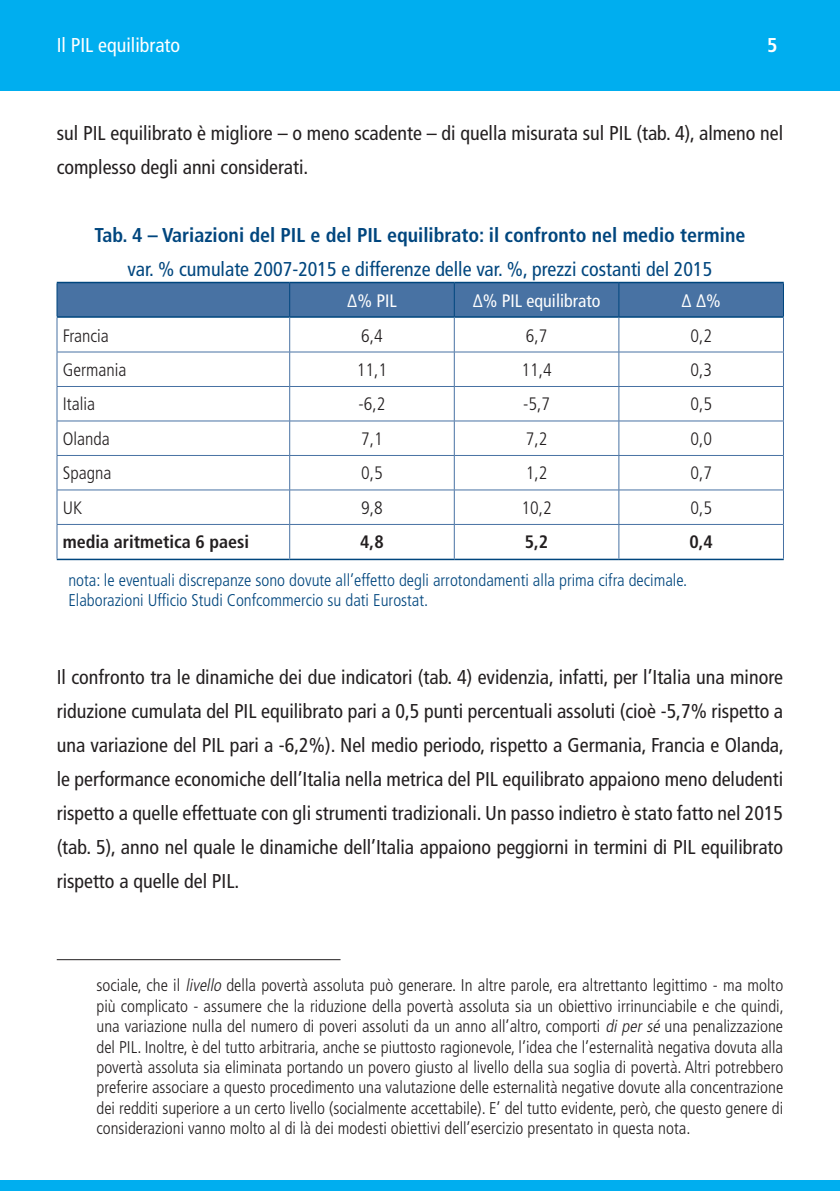
<style>
.page{position:relative;width:840px;height:1191px;background:#fff}
.page>*{position:absolute;margin:0;border:0;box-sizing:border-box;transform-origin:0 0}
.t1{font:condensed 20px/34px "Frutiger LT Std";color:#231f20}
.t2{font:700 condensed 20px "Frutiger LT Std";color:#00467e}
.t3{font:condensed 20px "Frutiger LT Std";color:#00467e}
.t4{font:condensed 20px "Frutiger LT Std";color:#fff}
.t5{font:700 condensed 20px "Frutiger LT Std";color:#fff}
.t6{font:300 condensed 18px "Frutiger LT Std";color:#231f20}
.t7{font:700 condensed 18px "Frutiger LT Std";color:#231f20}
.t8{font:condensed 18px "Frutiger LT Std";color:#fff}
.t9{font:300 condensed 17px/20.4px "Frutiger LT Std";color:#231f20;text-align:justify}
.t10{font:300 condensed 17px/20.4px "Frutiger LT Std";color:#00467e}
.s1{font-style:italic}
</style>
<div class="page">
<div style="left:0;top:0;width:839px;height:91px;background:#00aeef"></div>
<div style="left:0;top:1179px;width:839px;height:12px;background:#00aeef"></div>
<div style="left:58px;top:283px;width:724px;height:33px;background:#4872a3"></div>
<hr style="left:57px;top:282px;width:232px;height:1px;background:#00467e">
<hr style="left:289px;top:282px;width:165px;height:1px;background:#00467e">
<hr style="left:454px;top:282px;width:164px;height:1px;background:#00467e">
<hr style="left:618px;top:282px;width:165px;height:1px;background:#00467e">
<hr style="left:57px;top:316px;width:232px;height:2px;background:#00467e">
<hr style="left:289px;top:316px;width:165px;height:2px;background:#00467e">
<hr style="left:454px;top:316px;width:164px;height:2px;background:#00467e">
<hr style="left:618px;top:316px;width:165px;height:2px;background:#00467e">
<hr style="left:57px;top:558px;width:232px;height:2px;background:#00467e">
<hr style="left:289px;top:558px;width:165px;height:2px;background:#00467e">
<hr style="left:454px;top:558px;width:164px;height:2px;background:#00467e">
<hr style="left:618px;top:558px;width:165px;height:2px;background:#00467e">
<hr style="left:57px;top:283px;width:1px;height:33px;background:#00467e">
<hr style="left:289px;top:283px;width:1px;height:33px;background:#00467e">
<hr style="left:453px;top:283px;width:1px;height:33px;background:#00467e">
<hr style="left:618px;top:283px;width:1px;height:33px;background:#00467e">
<hr style="left:782px;top:283px;width:1px;height:33px;background:#00467e">
<hr style="left:57px;top:318px;width:1px;height:34px;background:#4872a3">
<hr style="left:453px;top:318px;width:1px;height:34px;background:#4872a3">
<hr style="left:618px;top:318px;width:1px;height:34px;background:#4872a3">
<hr style="left:782px;top:318px;width:1px;height:34px;background:#4872a3">
<hr style="left:57px;top:352px;width:232px;height:1px;background:#4872a3">
<hr style="left:57px;top:352px;width:1px;height:34px;background:#4872a3">
<hr style="left:289px;top:352px;width:165px;height:1px;background:#4872a3">
<hr style="left:454px;top:352px;width:164px;height:1px;background:#4872a3">
<hr style="left:453px;top:352px;width:1px;height:34px;background:#4872a3">
<hr style="left:618px;top:352px;width:165px;height:1px;background:#4872a3">
<hr style="left:618px;top:352px;width:1px;height:34px;background:#4872a3">
<hr style="left:782px;top:352px;width:1px;height:34px;background:#4872a3">
<hr style="left:57px;top:386px;width:232px;height:1px;background:#4872a3">
<hr style="left:57px;top:387px;width:1px;height:34px;background:#4872a3">
<hr style="left:289px;top:386px;width:165px;height:1px;background:#4872a3">
<hr style="left:454px;top:386px;width:164px;height:1px;background:#4872a3">
<hr style="left:453px;top:387px;width:1px;height:34px;background:#4872a3">
<hr style="left:618px;top:386px;width:165px;height:1px;background:#4872a3">
<hr style="left:618px;top:387px;width:1px;height:34px;background:#4872a3">
<hr style="left:782px;top:387px;width:1px;height:34px;background:#4872a3">
<hr style="left:57px;top:420px;width:232px;height:1px;background:#4872a3">
<hr style="left:57px;top:421px;width:1px;height:34px;background:#4872a3">
<hr style="left:289px;top:420px;width:165px;height:1px;background:#4872a3">
<hr style="left:454px;top:420px;width:164px;height:1px;background:#4872a3">
<hr style="left:453px;top:421px;width:1px;height:34px;background:#4872a3">
<hr style="left:618px;top:420px;width:165px;height:1px;background:#4872a3">
<hr style="left:618px;top:421px;width:1px;height:34px;background:#4872a3">
<hr style="left:782px;top:421px;width:1px;height:34px;background:#4872a3">
<hr style="left:57px;top:455px;width:232px;height:1px;background:#4872a3">
<hr style="left:57px;top:456px;width:1px;height:34px;background:#4872a3">
<hr style="left:289px;top:455px;width:165px;height:1px;background:#4872a3">
<hr style="left:454px;top:455px;width:164px;height:1px;background:#4872a3">
<hr style="left:453px;top:456px;width:1px;height:34px;background:#4872a3">
<hr style="left:618px;top:455px;width:165px;height:1px;background:#4872a3">
<hr style="left:618px;top:456px;width:1px;height:34px;background:#4872a3">
<hr style="left:782px;top:456px;width:1px;height:34px;background:#4872a3">
<hr style="left:57px;top:489px;width:232px;height:1px;background:#4872a3">
<hr style="left:57px;top:490px;width:1px;height:34px;background:#4872a3">
<hr style="left:289px;top:489px;width:165px;height:1px;background:#4872a3">
<hr style="left:454px;top:489px;width:164px;height:1px;background:#4872a3">
<hr style="left:453px;top:490px;width:1px;height:34px;background:#4872a3">
<hr style="left:618px;top:489px;width:165px;height:1px;background:#4872a3">
<hr style="left:618px;top:490px;width:1px;height:34px;background:#4872a3">
<hr style="left:782px;top:490px;width:1px;height:34px;background:#4872a3">
<hr style="left:57px;top:524px;width:232px;height:1px;background:#4872a3">
<hr style="left:57px;top:525px;width:1px;height:33px;background:#4872a3">
<hr style="left:289px;top:524px;width:165px;height:1px;background:#4872a3">
<hr style="left:454px;top:524px;width:164px;height:1px;background:#4872a3">
<hr style="left:453px;top:525px;width:1px;height:33px;background:#4872a3">
<hr style="left:618px;top:524px;width:165px;height:1px;background:#4872a3">
<hr style="left:618px;top:525px;width:1px;height:33px;background:#4872a3">
<hr style="left:782px;top:525px;width:1px;height:33px;background:#4872a3">
<hr style="left:289px;top:318px;width:1px;height:34px;background:#4872a3">
<hr style="left:289px;top:352px;width:1px;height:34px;background:#4872a3">
<hr style="left:289px;top:387px;width:1px;height:34px;background:#4872a3">
<hr style="left:289px;top:421px;width:1px;height:34px;background:#4872a3">
<hr style="left:289px;top:456px;width:1px;height:34px;background:#4872a3">
<hr style="left:289px;top:490px;width:1px;height:34px;background:#4872a3">
<hr style="left:289px;top:525px;width:1px;height:33px;background:#4872a3">
<hr style="left:57px;top:959px;width:283px;height:1px;background:#231f20">
<p class="t4" style="left:57px;top:33px;width:125px">Il PIL equilibrato</p>
<p class="t5" style="left:766px;top:33px;width:12px">5</p>
<p class="t1" style="left:57px;top:116px;width:727px">sul PIL equilibrato è migliore – o meno scadente – di quella misurata sul PIL (tab. 4), almeno nel complesso degli anni considerati.</p>
<p class="t2" style="left:94px;top:223px;width:652px">Tab. 4 – Variazioni del PIL e del PIL equilibrato: il confronto nel medio termine</p>
<p class="t3" style="left:127px;top:257px;width:586px">var. % cumulate 2007-2015 e differenze delle var. %, prezzi costanti del 2015</p>
<p class="t8" style="left:347px;top:290px;width:51px">∆% PIL</p>
<p class="t8" style="left:472px;top:290px;width:129px">∆% PIL equilibrato</p>
<p class="t8" style="left:681px;top:290px;width:41px">∆ ∆%</p>
<p class="t6" style="left:63px;top:325px;width:47px">Francia</p>
<p class="t6" style="left:361px;top:325px;width:23px">6,4</p>
<p class="t6" style="left:525px;top:325px;width:23px">6,7</p>
<p class="t6" style="left:690px;top:325px;width:23px">0,2</p>
<p class="t6" style="left:63px;top:359px;width:65px">Germania</p>
<p class="t6" style="left:356px;top:359px;width:32px">11,1</p>
<p class="t6" style="left:521px;top:359px;width:32px">11,4</p>
<p class="t6" style="left:690px;top:359px;width:23px">0,3</p>
<p class="t6" style="left:63px;top:394px;width:34px">Italia</p>
<p class="t6" style="left:358px;top:394px;width:28px">-6,2</p>
<p class="t6" style="left:523px;top:394px;width:28px">-5,7</p>
<p class="t6" style="left:690px;top:394px;width:23px">0,5</p>
<p class="t6" style="left:63px;top:428px;width:49px">Olanda</p>
<p class="t6" style="left:361px;top:428px;width:23px">7,1</p>
<p class="t6" style="left:525px;top:428px;width:23px">7,2</p>
<p class="t6" style="left:690px;top:428px;width:23px">0,0</p>
<p class="t6" style="left:63px;top:463px;width:50px">Spagna</p>
<p class="t6" style="left:361px;top:463px;width:23px">0,5</p>
<p class="t6" style="left:525px;top:463px;width:23px">1,2</p>
<p class="t6" style="left:690px;top:463px;width:23px">0,7</p>
<p class="t6" style="left:63px;top:497px;width:21px">UK</p>
<p class="t6" style="left:361px;top:497px;width:23px">9,8</p>
<p class="t6" style="left:521px;top:497px;width:32px">10,2</p>
<p class="t6" style="left:690px;top:497px;width:23px">0,5</p>
<p class="t7" style="left:63px;top:531px;width:188px">media aritmetica 6 paesi</p>
<p class="t7" style="left:360px;top:531px;width:25px">4,8</p>
<p class="t7" style="left:524px;top:531px;width:25px">5,2</p>
<p class="t7" style="left:689px;top:531px;width:25px">0,4</p>
<p class="t10" style="left:68px;top:570px;width:620px">nota: le eventuali discrepanze sono dovute all’effetto degli arrotondamenti alla prima cifra decimale.<br>Elaborazioni Ufficio Studi Confcommercio su dati Eurostat.</p>
<p class="t1" style="left:57px;top:660px;width:728px;text-align:justify">Il confronto tra le dinamiche dei due indicatori (tab. 4) evidenzia, infatti, per l’Italia una minore riduzione cumulata del PIL equilibrato pari a 0,5 punti percentuali assoluti (cioè -5,7% rispetto a una variazione del PIL pari a -6,2%). Nel medio periodo, rispetto a Germania, Francia e Olanda, le performance economiche dell’Italia nella metrica del PIL equilibrato appaiono meno deludenti rispetto a quelle effettuate con gli strumenti tradizionali. Un passo indietro è stato fatto nel 2015 (tab. 5), anno nel quale le dinamiche dell’Italia appaiono peggiorni in termini di PIL equilibrato rispetto a quelle del PIL.</p>
<p class="t9" style="left:96px;top:975px;width:688px">sociale, che il <span class="s1">livello</span> della povertà assoluta può generare. In altre parole, era altrettanto legittimo - ma molto più complicato - assumere che la riduzione della povertà assoluta sia un obiettivo irrinunciabile e che quindi, una variazione nulla del numero di poveri assoluti da un anno all’altro, comporti <span class="s1">di per sé</span> una penalizzazione del PIL. Inoltre, è del tutto arbitraria, anche se piuttosto ragionevole, l’idea che l’esternalità negativa dovuta alla povertà assoluta sia eliminata portando un povero giusto al livello della sua soglia di povertà. Altri potrebbero preferire associare a questo procedimento una valutazione delle esternalità negative dovute alla concentrazione dei redditi superiore a un certo livello (socialmente accettabile). E’ del tutto evidente, però, che questo genere di considerazioni vanno molto al di là dei modesti obiettivi dell’esercizio presentato in questa nota.</p>
</div>
